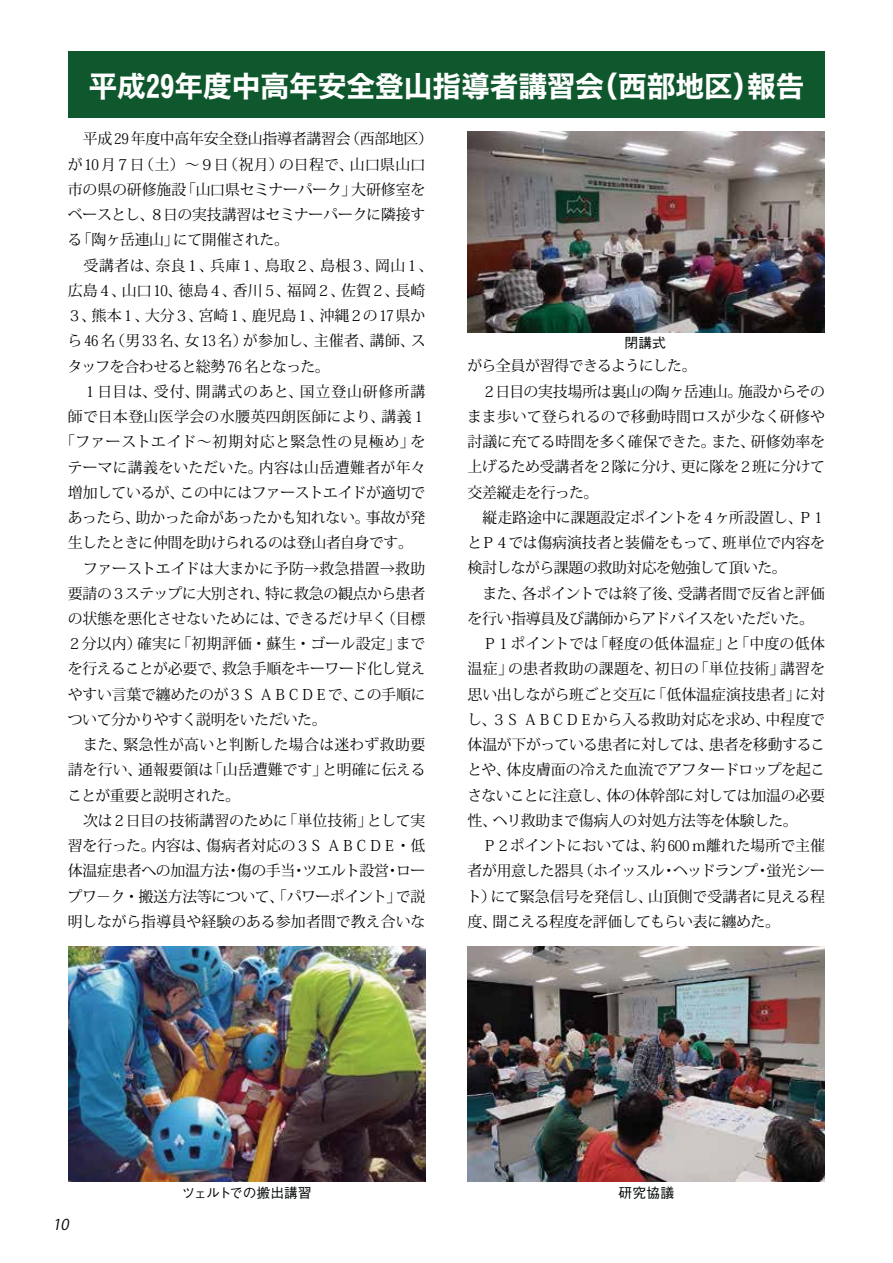
<style>
.page{position:relative;width:893px;height:1263px;background:#fff}
.page>*{position:absolute;margin:0;border:0;box-sizing:border-box;transform-origin:0 0}
.t1{font:28.65px "Hira Kaku Std W7 90 msp RKSJ H";color:#fff}
.t2{font:14.85px/25.2px "Koz Min Pro Regular 90 msp RKSJ H";letter-spacing:-.015em;color:#010202}
.t3{font:14.85px "Koz Min Pro Regular 90 msp RKSJ H";letter-spacing:.015em;color:#010202}
.t4{font:14.85px "Koz Min Pro Regular 90 msp RKSJ H";letter-spacing:-.035em;color:#010202}
.t5{font:14.85px "Koz Min Pro Regular 90 msp RKSJ H";letter-spacing:.025em;color:#010202}
.t6{font:14.85px "Koz Min Pro Regular 90 msp RKSJ H";letter-spacing:.02em;color:#010202}
.t7{font:14.85px "Koz Min Pro Regular 90 msp RKSJ H";letter-spacing:.005em;color:#010202}
.t8{font:14.85px "Koz Min Pro Regular 90 msp RKSJ H";letter-spacing:.06em;color:#010202}
.t9{font:14.85px "Koz Min Pro Regular 90 msp RKSJ H";letter-spacing:.045em;color:#010202}
.t10{font:14.85px "Koz Min Pro Regular 90 msp RKSJ H";letter-spacing:-.045em;color:#010202}
.t11{font:italic 14.85px "Koz Go Pro Regular 90 msp RKSJ H";color:#040809}
.t12{font:13.8px "Gothic BBB Pro Medium 90 msp RKSJ H";letter-spacing:-.025em;color:#040809}
.t13{font:13.8px "Gothic BBB Pro Medium 90 msp RKSJ H";color:#040809}
</style>
<div class="page">
<div style="left:68px;top:51px;width:757px;height:66px;background:#0f572c"></div>
<img style="left:468px;top:131px;width:357px;height:201px">
<img style="left:68px;top:947px;width:357px;height:234px">
<img style="left:468px;top:947px;width:357px;height:234px">
<h1 class="t1" style="left:88px;top:75px;width:718px">平成29年度中高年安全登山指導者講習会（西部地区）報告</h1>
<p class="t2" style="left:68px;top:128px;width:367px">　平成29年度中高年安全登山指導者講習会（西部地区）</p>
<p class="t3" style="left:68px;top:158px;width:359px">が10 月７日（土）～９日（祝月）の日程で、山口県山口</p>
<p class="t2" style="left:68px;top:179px;width:359px">市の県の研修施設「山口県セミナーパーク」大研修室を</p>
<p class="t2" style="left:68px;top:204px;width:359px">ベースとし、８日の実技講習はセミナーパークに隣接す</p>
<p class="t4" style="left:68px;top:234px;width:223px">る「陶ヶ岳連山」にて開催された。</p>
<p class="t6" style="left:68px;top:259px;width:367px">　受講者は、奈良１、兵庫１、鳥取２、島根３、岡山１、</p>
<p class="t2" style="left:68px;top:280px;width:359px">広島４、山口10、徳島４、香川５、福岡２、佐賀２、長崎</p>
<p class="t2" style="left:67px;top:305px;width:360px">３、熊本１、大分３、宮崎１、鹿児島１、沖縄２の 17県か</p>
<p class="t5" style="left:67px;top:335px;width:360px">ら46 名（男33 名、女13 名）が参加し、主催者、講師、ス</p>
<p class="t10" style="left:68px;top:360px;width:264px">タッフを合わせると総勢 76 名となった。</p>
<p class="t8" style="left:68px;top:386px;width:359px">　１日目は、受付、開講式のあと、国立登山研修所講</p>
<p class="t5" style="left:68px;top:411px;width:360px">師で日本登山医学会の水腰英四朗医師により、講義１</p>
<p class="t9" style="left:60px;top:436px;width:367px">「ファーストエイド～初期対応と緊急性の見極め」を</p>
<p class="t3" style="left:68px;top:461px;width:359px">テーマに講義をいただいた。内容は山岳遭難者が年々</p>
<p class="t2" style="left:68px;top:482px;width:359px">増加しているが、この中にはファーストエイドが適切で</p>
<p class="t2" style="left:68px;top:507px;width:359px">あったら、助かった命があったかも知れない。事故が発</p>
<p class="t4" style="left:68px;top:537px;width:347px">生したときに仲間を助けられるのは登山者自身です。</p>
<p class="t2" style="left:68px;top:557px;width:359px">　ファーストエイドは大まかに予防→救急措置→救助</p>
<p class="t2" style="left:68px;top:583px;width:359px">要請の３ステップに大別され、特に救急の観点から患者</p>
<p class="t2" style="left:68px;top:608px;width:359px">の状態を悪化させないためには、できるだけ早く（目標</p>
<p class="t6" style="left:67px;top:638px;width:360px">２分以内）確実に「初期評価・蘇生・ゴール設定」まで</p>
<p class="t2" style="left:68px;top:658px;width:359px">を行えることが必要で、救急手順をキーワード化し覚え</p>
<p class="t2" style="left:68px;top:683px;width:359px">やすい言葉で纏めたのが３Ｓ ＡＢＣＤＥで、この手順に</p>
<p class="t2" style="left:68px;top:709px;width:260px">ついて分かりやすく説明をいただいた。</p>
<p class="t3" style="left:68px;top:739px;width:359px">　また、緊急性が高いと判断した場合は迷わず救助要</p>
<p class="t7" style="left:68px;top:764px;width:359px">請を行い、通報要領は「山岳遭難です」と明確に伝える</p>
<p class="t4" style="left:67px;top:789px;width:174px">ことが重要と説明された。</p>
<p class="t2" style="left:68px;top:810px;width:359px">　次は２日目の技術講習のために「単位技術」として実</p>
<p class="t2" style="left:68px;top:835px;width:359px">習を行った。内容は、傷病者対応の３Ｓ ＡＢＣＤＥ・低</p>
<p class="t2" style="left:68px;top:860px;width:359px">体温症患者への加温方法・傷の手当・ツエルト設営・ロー</p>
<p class="t2" style="left:68px;top:885px;width:359px">プワ－ク・搬送方法等について、「パワーポイント」で説</p>
<p class="t2" style="left:68px;top:911px;width:359px">明しながら指導員や経験のある参加者間で教え合いな</p>
<p class="t13" style="left:624px;top:338px;width:43px">閉講式</p>
<p class="t2" style="left:467px;top:355px;width:361px">がら全員が習得できるようにした。<br>　２日目の実技場所は裏山の陶ヶ岳連山。施設からそのまま歩いて登られるので移動時間ロスが少なく研修や討議に充てる時間を多く確保できた。また、研修効率を上げるため受講者を２隊に分け、更に隊を２班に分けて交差縦走を行った。<br>　縦走路途中に課題設定ポイントを４ヶ所設置し、Ｐ１とＰ４では傷病演技者と装備をもって、班単位で内容を検討しながら課題の救助対応を勉強して頂いた。<br>　また、各ポイントでは終了後、受講者間で反省と評価を行い指導員及び講師からアドバイスをいただいた。　Ｐ１ポイントでは「軽度の低体温症」と「中度の低体温症」の患者救助の課題を、初日の「単位技術」講習を思い出しながら班ごと交互に「低体温症演技患者」に対し、３Ｓ ＡＢＣＤＥから入る救助対応を求め、中程度で体温が下がっている患者に対しては、患者を移動することや、体皮膚面の冷えた血流でアフタードロップを起こさないことに注意し、体の体幹部に対しては加温の必要性、ヘリ救助まで傷病人の対処方法等を体験した。<br>　Ｐ２ポイントにおいては、約600ｍ離れた場所で主催者が用意した器具（ホイッスル・ヘッドランプ・蛍光シート）にて緊急信号を発信し、山頂側で受講者に見える程度、聞こえる程度を評価してもらい表に纏めた。</p>
<p class="t11" style="left:52px;top:1218px;width:21px">10</p>
<p class="t12" style="left:182px;top:1187px;width:132px">ツェルトでの搬出講習</p>
<p class="t13" style="left:619px;top:1187px;width:57px">研究協議</p>
</div>
